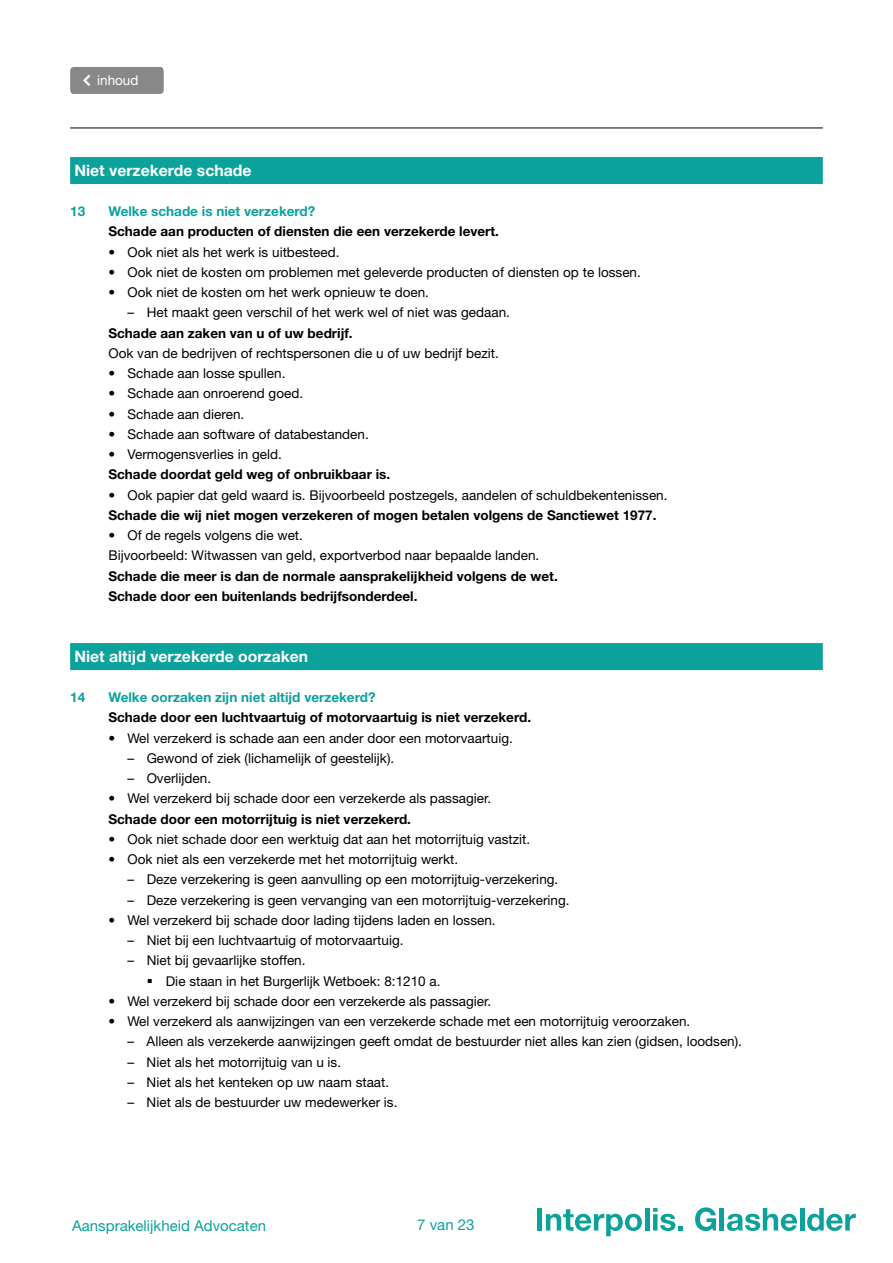
<style>
.page{position:relative;width:893px;height:1263px;background:#fff}
.page>*{position:absolute;margin:0;border:0;box-sizing:border-box;transform-origin:0 0}
.t1{font:700 15.75px "Helvetica Neue LT Std";color:#fff}
.t2{font:15px "Helvetica Neue LT Std";color:#0ba29c}
.t3{font:13.5px/20.2px "Helvetica Neue LT Std";color:#000}
.t4{font:700 13.5px/20.2px "Helvetica Neue LT Std";color:#000}
.t5{font:700 13.5px "Helvetica Neue LT Std";color:#0ba29c}
.t6{font:13.5px "Helvetica Neue LT Std";color:#fff}
</style>
<div class="page">
<hr style="left:70px;top:128px;width:753px;height:1px;background:#000">
<div style="left:537px;top:1208px;width:5px;height:22px;background:#0ba29c"></div>
<svg style="left:546px;top:1209px;width:96px;height:27px"></svg>
<hr style="left:645px;top:1208px;width:4px;height:22px;background:#0ba29c">
<svg style="left:653px;top:1208px;width:30px;height:23px"></svg>
<svg style="left:695px;top:1207px;width:21px;height:24px"></svg>
<hr style="left:720px;top:1208px;width:4px;height:22px;background:#0ba29c">
<svg style="left:727px;top:1208px;width:70px;height:23px"></svg>
<hr style="left:800px;top:1208px;width:4px;height:22px;background:#0ba29c">
<svg style="left:807px;top:1208px;width:49px;height:23px"></svg>
<div style="left:70px;top:67px;width:94px;height:27px;background:#87888a"></div>
<div style="left:70px;top:157px;width:753px;height:27px;background:#0ba29c"></div>
<div style="left:70px;top:643px;width:753px;height:27px;background:#0ba29c"></div>
<p class="t6" style="left:97px;top:72px;width:43px">inhoud</p>
<p class="t1" style="left:74px;top:160px;width:179px">Niet verzekerde schade</p>
<p class="t5" style="left:70px;top:203px;width:17px">13</p>
<p class="t5" style="left:108px;top:203px;width:208px">Welke schade is niet verzekerd?</p>
<p class="t4" style="left:108px;top:221px;width:392px">Schade aan producten of diensten die een verzekerde levert.</p>
<p class="t3" style="left:108px;top:241px;width:233px">• Ook niet als het werk is uitbesteed.</p>
<p class="t3" style="left:108px;top:262px;width:534px">• Ook niet de kosten om problemen met geleverde producten of diensten op te lossen.</p>
<p class="t3" style="left:108px;top:282px;width:322px">• Ook niet de kosten om het werk opnieuw te doen.</p>
<p class="t3" style="left:128px;top:302px;width:384px">– Het maakt geen verschil of het werk wel of niet was gedaan.</p>
<p class="t4" style="left:108px;top:322px;width:246px">Schade aan zaken van u of uw bedrijf.</p>
<p class="t3" style="left:108px;top:343px;width:392px">Ook van de bedrijven of rechtspersonen die u of uw bedrijf bezit.</p>
<p class="t3" style="left:108px;top:363px;width:178px">• Schade aan losse spullen.</p>
<p class="t3" style="left:108px;top:383px;width:196px">• Schade aan onroerend goed.</p>
<p class="t3" style="left:108px;top:403px;width:137px">• Schade aan dieren.</p>
<p class="t3" style="left:108px;top:424px;width:262px">• Schade aan software of databestanden.</p>
<p class="t3" style="left:108px;top:444px;width:175px">• Vermogensverlies in geld.</p>
<p class="t4" style="left:108px;top:464px;width:283px">Schade doordat geld weg of onbruikbaar is.</p>
<p class="t3" style="left:108px;top:484px;width:561px">• Ook papier dat geld waard is. Bijvoorbeeld postzegels, aandelen of schuldbekentenissen.</p>
<p class="t4" style="left:108px;top:505px;width:550px">Schade die wij niet mogen verzekeren of mogen betalen volgens de Sanctiewet 1977.</p>
<p class="t3" style="left:108px;top:525px;width:432px">• Of de regels volgens die wet.<br>Bijvoorbeeld: Witwassen van geld, exportverbod naar bepaalde landen.</p>
<p class="t4" style="left:108px;top:565px;width:451px">Schade die meer is dan de normale aansprakelijkheid volgens de wet.<br>Schade door een buitenlands bedrijfsonderdeel.</p>
<p class="t1" style="left:74px;top:646px;width:235px">Niet altijd verzekerde oorzaken</p>
<p class="t5" style="left:70px;top:689px;width:17px">14</p>
<p class="t5" style="left:108px;top:689px;width:269px">Welke oorzaken zijn niet altijd verzekerd?</p>
<p class="t4" style="left:108px;top:707px;width:424px">Schade door een luchtvaartuig of motorvaartuig is niet verzekerd.</p>
<p class="t3" style="left:108px;top:727px;width:406px">• Wel verzekerd is schade aan een ander door een motorvaartuig.</p>
<p class="t3" style="left:128px;top:748px;width:268px">– Gewond of ziek (lichamelijk of geestelijk).</p>
<p class="t3" style="left:128px;top:768px;width:85px">– Overlijden.</p>
<p class="t3" style="left:108px;top:788px;width:384px">• Wel verzekerd bij schade door een verzekerde als passagier.</p>
<p class="t4" style="left:108px;top:808px;width:304px">Schade door een motorrijtuig is niet verzekerd.</p>
<p class="t3" style="left:108px;top:829px;width:423px">• Ook niet schade door een werktuig dat aan het motorrijtuig vastzit.</p>
<p class="t3" style="left:108px;top:849px;width:351px">• Ook niet als een verzekerde met het motorrijtuig werkt.</p>
<p class="t3" style="left:128px;top:869px;width:432px">– Deze verzekering is geen aanvulling op een motorrijtuig-verzekering.</p>
<p class="t3" style="left:128px;top:889px;width:444px">– Deze verzekering is geen vervanging van een motorrijtuig-verzekering.</p>
<p class="t3" style="left:108px;top:910px;width:389px">• Wel verzekerd bij schade door lading tijdens laden en lossen.</p>
<p class="t3" style="left:128px;top:930px;width:277px">– Niet bij een luchtvaartuig of motorvaartuig.</p>
<p class="t3" style="left:166px;top:950px;width:276px;text-indent:-38px">– Niet bij gevaarlijke stoffen.<br>Die staan in het Burgerlijk Wetboek: 8:1210 a.</p>
<p class="t3" style="left:108px;top:991px;width:384px">• Wel verzekerd bij schade door een verzekerde als passagier.</p>
<p class="t3" style="left:108px;top:1011px;width:583px">• Wel verzekerd als aanwijzingen van een verzekerde schade met een motorrijtuig veroorzaken.</p>
<p class="t3" style="left:128px;top:1031px;width:616px">– Alleen als verzekerde aanwijzingen geeft omdat de bestuurder niet alles kan zien (gidsen, loodsen).</p>
<p class="t3" style="left:128px;top:1051px;width:215px">– Niet als het motorrijtuig van u is.</p>
<p class="t3" style="left:128px;top:1072px;width:263px">– Niet als het kenteken op uw naam staat.</p>
<p class="t3" style="left:128px;top:1092px;width:271px">– Niet als de bestuurder uw medewerker is.</p>
<p class="t2" style="left:72px;top:1216px;width:195px">Aansprakelijkheid Advocaten</p>
<p class="t2" style="left:417px;top:1216px;width:59px">7 van 23</p>
</div>
